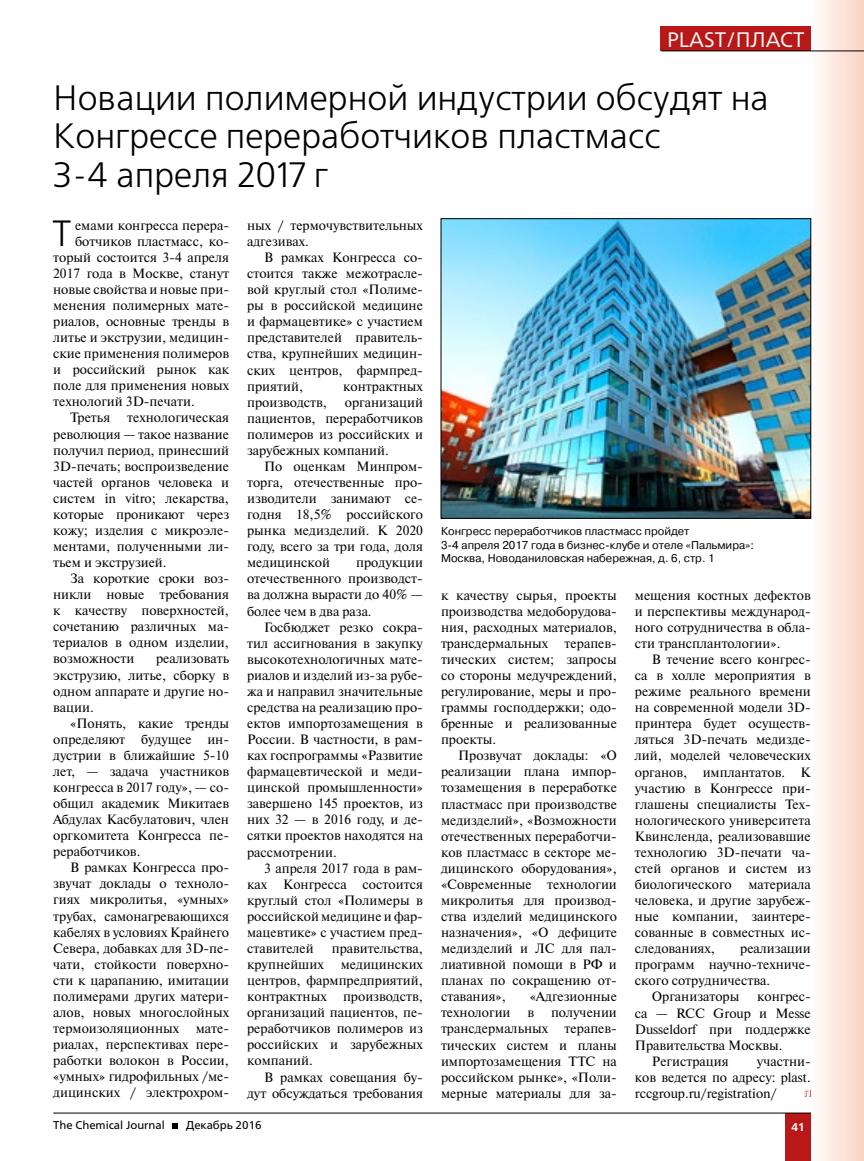
<style>
.page{position:relative;width:864px;height:1161px;background:#fff}
.page>*{position:absolute;margin:0;border:0;box-sizing:border-box;transform-origin:0 0}
.t1{font:36.45px "Free Set C";color:#000}
.t2{font:35.25px/38.2px "Free Set C";color:#000}
.t3{font:21px "Frutiger Neue LTW1 G";color:#fff}
.t4{font:13.5px/16px "Newton C";color:#000;text-align:justify}
.t5{font:11.25px/13.5px "Pragmatica C";color:#000}
.t6{font:11.25px "Frutiger Neue LTW1 G";color:#000}
.t7{font:700 11.25px "Frutiger Neue LTW1 G";color:#fff}
</style>
<div class="page">
<div style="left:785px;top:1113px;width:25px;height:48px;background:#b81918"></div>
<hr style="left:53px;top:1112px;width:810px;height:1px;background:#000">
<img style="left:810px;top:0;width:53px;height:1161px">
<div style="left:660px;top:27px;width:150px;height:24px;background:#b81918"></div>
<hr style="left:661px;top:51px;width:202px;height:1px;background:#000">
<svg style="left:172px;top:1123px;width:6px;height:5px"></svg>
<svg style="left:804px;top:1089px;width:6px;height:8px"></svg>
<img style="left:442px;top:220px;width:366px;height:297px">
<div style="left:440px;top:218px;width:370px;height:301px;border:1px solid #000"></div>
<h3 class="t3" style="left:666px;top:27px;width:139px">PLAST/ПЛАСТ</h3>
<h2 class="t2" style="left:53px;top:80px;width:717px">Новации полимерной индустрии обсудят на<br>Конгрессе переработчиков пластмасс<br>3-4 апреля 2017 г</h2>
<h1 class="t1" style="left:53px;top:214px;width:20px">Т</h1>
<p class="t4" style="left:75px;top:217px;width:155px">емами конгресса перера-</p>
<p class="t4" style="left:247px;top:217px;width:177px">ных / термочувствительных адгезивах.</p>
<p class="t4" style="left:247px;top:249px;width:177px;text-indent:17px">В рамках Конгресса со&shy;стоится также межотрасле&shy;вой круглый стол «Полиме&shy;ры в российской медицине и фармацевтике» с участием представителей правитель&shy;ства, крупнейших медицин&shy;ских центров, фармпред&shy;приятий,</p>
<p class="t4" style="left:75px;top:233px;width:155px">ботчиков пластмасс, ко-</p>
<p class="t4" style="left:53px;top:249px;width:177px">торый состоится 3-4 апреля</p>
<p class="t4" style="left:53px;top:265px;width:177px">2017 года в Москве, станут</p>
<p class="t4" style="left:53px;top:281px;width:177px">новые свойства и новые при-</p>
<p class="t4" style="left:53px;top:297px;width:177px">менения полимерных мате-</p>
<p class="t4" style="left:53px;top:313px;width:177px">риалов, основные тренды в</p>
<p class="t4" style="left:53px;top:329px;width:177px">литье и экструзии, медицин-</p>
<p class="t4" style="left:53px;top:346px;width:177px">ские применения полимеров</p>
<p class="t4" style="left:53px;top:362px;width:177px">и российский рынок как</p>
<p class="t4" style="left:53px;top:378px;width:177px">поле для применения новых</p>
<p class="t4" style="left:53px;top:394px;width:143px">технологий 3D-печати.</p>
<p class="t4" style="left:70px;top:410px;width:160px">Третья технологическая</p>
<p class="t4" style="left:53px;top:426px;width:177px">революция — такое название</p>
<p class="t4" style="left:53px;top:442px;width:177px">получил период, принесший</p>
<p class="t4" style="left:53px;top:458px;width:177px">3D-печать; воспроизведение</p>
<p class="t4" style="left:53px;top:474px;width:177px">частей органов человека и</p>
<p class="t4" style="left:53px;top:490px;width:177px">систем in vitro; лекарства,</p>
<p class="t4" style="left:53px;top:506px;width:177px">которые проникают через</p>
<p class="t4" style="left:53px;top:522px;width:177px">кожу; изделия с микроэле-</p>
<p class="t4" style="left:53px;top:538px;width:177px">ментами, полученными ли-</p>
<p class="t4" style="left:53px;top:554px;width:115px">тьем и экструзией.</p>
<p class="t4" style="left:70px;top:570px;width:160px">За короткие сроки воз-</p>
<p class="t4" style="left:53px;top:586px;width:177px">никли новые требования</p>
<p class="t4" style="left:53px;top:603px;width:177px">к качеству поверхностей,</p>
<p class="t4" style="left:53px;top:619px;width:177px">сочетанию различных ма-</p>
<p class="t4" style="left:53px;top:635px;width:177px">териалов в одном изделии,</p>
<p class="t4" style="left:53px;top:651px;width:83px">возможности</p>
<p class="t4" style="left:343px;top:378px;width:81px">контрактных</p>
<p class="t4" style="left:247px;top:394px;width:177px;text-indent:98px">организаций пациентов, переработчиков полимеров из российских и зарубежных компаний.</p>
<p class="t4" style="left:247px;top:458px;width:177px;text-indent:17px">По оценкам Минпром&shy;торга, отечественные про&shy;изводители занимают се&shy;годня 18,5% российского рынка медизделий. К 2020 году, всего за три года, доля медицинской</p>
<p class="t4" style="left:247px;top:394px;width:81px">производств,</p>
<p class="t5" style="left:441px;top:525px;width:314px">Конгресс переработчиков пластмасс пройдет<br>3-4 апреля 2017 года в бизнес-клубе и отеле «Пальмира»:<br>Москва, Новоданиловская набережная, д. 6, стр. 1</p>
<p class="t4" style="left:247px;top:555px;width:177px;text-indent:109px">продукции отечественного производст&shy;ва должна вырасти до 40% — более чем в два раза.</p>
<p class="t4" style="left:247px;top:619px;width:177px;text-indent:17px">Госбюджет резко сокра&shy;тил ассигнования в закупку высокотехнологичных мате&shy;риалов и изделий из-за рубе&shy;жа и направил значительные средства на реализацию про&shy;ектов импортозамещения в России. В частности, в рам&shy;ках госпрограммы «Развитие фармацевтической и меди&shy;цинской промышленности» завершено 145 проектов, из них 32 — в 2016 году, и де&shy;сятки проектов находятся на рассмотрении.</p>
<p class="t4" style="left:247px;top:860px;width:177px;text-indent:17px">3 апреля 2017 года в рам&shy;ках Конгресса состоится круглый стол «Полимеры в российской медицине и фар&shy;мацевтике» с участием пред&shy;ставителей</p>
<p class="t4" style="left:634px;top:587px;width:177px">мещения костных дефектов и перспективы международ&shy;ного сотрудничества в обла&shy;сти трансплантологии».</p>
<p class="t4" style="left:634px;top:651px;width:177px;text-indent:17px">В течение всего конгрес&shy;са в холле мероприятия в режиме реального времени на современной модели 3D&shy;принтера будет осуществ&shy;ляться 3D-печать медизде&shy;лий, моделей человеческих органов, имплантатов. К участию в Конгрессе при&shy;глашены специалисты Тех&shy;нологического университета Квинсленда, реализовавшие технологию 3D-печати ча&shy;стей органов и систем из биологического материала человека, и другие зарубеж&shy;ные компании, заинтере&shy;сованные в совместных ис&shy;следованиях,</p>
<p class="t4" style="left:441px;top:587px;width:177px">к качеству сырья, проекты производства медоборудова&shy;ния, расходных материалов, трансдермальных терапев&shy;тических систем; запросы со стороны медучреждений, регулирование, меры и про&shy;граммы господдержки; одо&shy;бренные и реализованные проекты.</p>
<p class="t4" style="left:441px;top:748px;width:177px;text-indent:17px">Прозвучат доклады: «О реализации плана импор&shy;тозамещения в переработке пластмасс при производстве медизделий», «Возможности отечественных переработчи&shy;ков пластмасс в секторе ме&shy;дицинского оборудования», «Современные технологии микролитья для производ&shy;ства изделий медицинского назначения», «О дефиците медизделий и ЛС для пал&shy;лиативной помощи в РФ и планах по сокращению от&shy;ставания»,</p>
<p class="t4" style="left:53px;top:651px;width:177px;text-indent:103px">реализовать экструзию, литье, сборку в одном аппарате и другие но&shy;вации.</p>
<p class="t4" style="left:53px;top:715px;width:177px;text-indent:17px">«Понять, какие тренды определяют будущее ин&shy;дустрии в ближайшие 5-10 лет, — задача участников конгресса в 2017 году», — со&shy;общил академик Микитаев Абдулах Касбулатович, член оргкомитета Конгресса пе&shy;реработчиков.</p>
<p class="t4" style="left:53px;top:860px;width:177px;text-indent:17px">В рамках Конгресса про&shy;звучат доклады о техноло&shy;гиях микролитья, «умных» трубах, самонагревающихся кабелях в условиях Крайнего Севера, добавках для 3D-пе&shy;чати, стойкости поверхно&shy;сти к царапанию, имитации полимерами других матери&shy;алов, новых многослойных термоизоляционных мате&shy;риалах, перспективах пере&shy;работки волокон в России, «умных» гидрофильных /ме&shy;дицинских / электрохром-</p>
<p class="t4" style="left:331px;top:940px;width:93px">правительства,</p>
<p class="t4" style="left:740px;top:941px;width:72px">реализации</p>
<p class="t4" style="left:634px;top:957px;width:177px">программ научно-техниче-</p>
<p class="t4" style="left:634px;top:973px;width:137px">ского сотрудничества.</p>
<p class="t4" style="left:651px;top:989px;width:89px">Организаторы</p>
<p class="t4" style="left:756px;top:989px;width:55px">конгрес-</p>
<p class="t4" style="left:634px;top:1005px;width:177px">са — RCC Group и Messe</p>
<p class="t4" style="left:634px;top:1021px;width:177px">Dusseldorf при поддержке</p>
<p class="t4" style="left:634px;top:1037px;width:149px">Правительства Москвы.</p>
<p class="t4" style="left:651px;top:1053px;width:78px">Регистрация</p>
<p class="t4" style="left:247px;top:956px;width:78px">крупнейших</p>
<p class="t4" style="left:247px;top:956px;width:177px;text-indent:94px">медицинских центров, фармпредприятий, контрактных производств, организаций пациентов, пе&shy;реработчиков полимеров из российских и зарубежных компаний.</p>
<p class="t4" style="left:247px;top:1069px;width:177px;text-align:right">В рамках совещания бу&shy;дут обсуждаться требования</p>
<p class="t4" style="left:441px;top:989px;width:177px;text-indent:89px">«Адгезионные технологии в получении трансдермальных терапев&shy;тических систем и планы импортозамещения ТТС на российском рынке», «Поли&shy;мерные материалы для за-</p>
<p class="t4" style="left:634px;top:1053px;width:177px;text-indent:122px">участни&shy;ков ведется по адресу: plast. rccgroup.ru/registration/</p>
<p class="t6" style="left:53px;top:1118px;width:113px">The Chemical Journal</p>
<p class="t6" style="left:186px;top:1118px;width:77px">Декабрь 2016</p>
<p class="t7" style="left:791px;top:1120px;width:15px">41</p>
</div>
